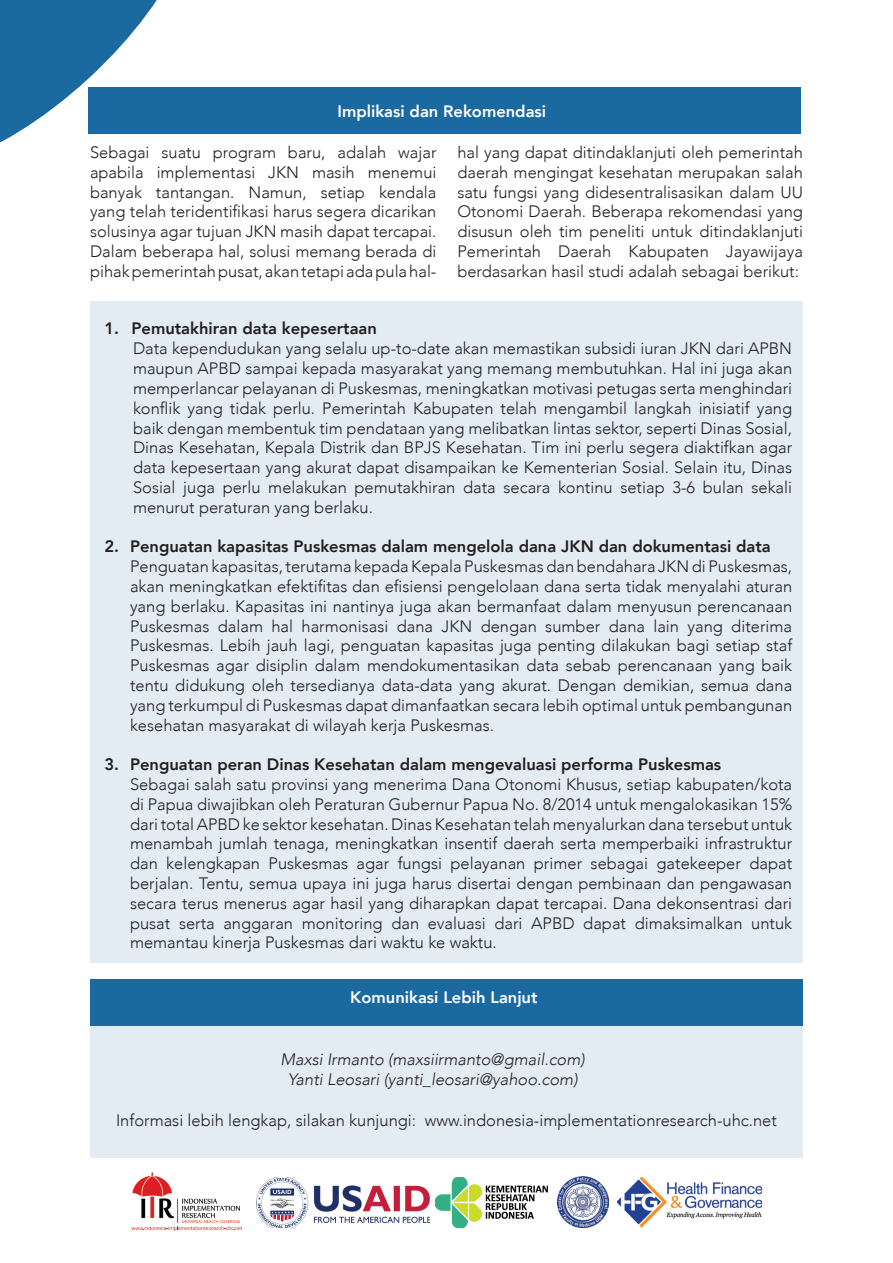
<style>
.page{position:relative;width:893px;height:1263px;background:#fff}
.page>*{position:absolute;margin:0;border:0;box-sizing:border-box;transform-origin:0 0}
.t1{font:300 16.5px/19.8px "Avenir";color:#231f20;text-align:justify}
.t2{font:800 16.5px "Avenir";color:#231f20}
.t3{font:italic 300 16.5px "Avenir";color:#231f20}
.t4{font:800 16.5px "Avenir";color:#fff}
</style>
<div class="page">
<div style="left:90px;top:1026px;width:713px;height:132px;background:#e3ecf3"></div>
<div style="left:90px;top:979px;width:713px;height:47px;background:#1b69a1"></div>
<img style="left:256px;top:1177px;width:174px;height:51px">
<img style="left:617px;top:1177px;width:144px;height:50px">
<img style="left:558px;top:1176px;width:51px;height:51px">
<img style="left:435px;top:1177px;width:113px;height:51px">
<img style="left:132px;top:1173px;width:107px;height:49px">
<svg style="left:131px;top:1226px;width:111px;height:5px"></svg>
<svg style="left:0;top:0;width:157px;height:143px"></svg>
<div style="left:90px;top:302px;width:713px;height:661px;background:#e3ecf3"></div>
<div style="left:88px;top:87px;width:713px;height:47px;background:#1b69a1"></div>
<p class="t4" style="left:337px;top:98px;width:210px">Implikasi dan Rekomendasi</p>
<p class="t1" style="left:90px;top:142px;width:348px">Sebagai suatu program baru, adalah wajar apabila implementasi JKN masih menemui banyak tantangan. Namun, setiap kendala yang telah teridentifikasi harus segera dicarikan solusinya agar tujuan JKN masih dapat tercapai.<br>Dalam beberapa hal, solusi memang berada di pihak pemerintah pusat, akan tetapi ada pula hal-</p>
<p class="t1" style="left:457px;top:142px;width:347px">hal yang dapat ditindaklanjuti oleh pemerintah daerah mengingat kesehatan merupakan salah satu fungsi yang didesentralisasikan dalam UU Otonomi Daerah. Beberapa rekomendasi yang disusun oleh tim peneliti untuk ditindaklanjuti Pemerintah Daerah Kabupaten Jayawijaya berdasarkan hasil studi adalah sebagai berikut:</p>
<p class="t2" style="left:105px;top:316px;width:274px">1. Pemutakhiran data kepesertaan</p>
<p class="t1" style="left:133px;top:339px;width:661px">Data kependudukan yang selalu up-to-date akan memastikan subsidi iuran JKN dari APBN maupun APBD sampai kepada masyarakat yang memang membutuhkan. Hal ini juga akan memperlancar pelayanan di Puskesmas, meningkatkan motivasi petugas serta menghindari konflik yang tidak perlu. Pemerintah Kabupaten telah mengambil langkah inisiatif yang baik dengan membentuk tim pendataan yang melibatkan lintas sektor, seperti Dinas Sosial, Dinas Kesehatan, Kepala Distrik dan BPJS Kesehatan. Tim ini perlu segera diaktifkan agar data kepesertaan yang akurat dapat disampaikan ke Kementerian Sosial. Selain itu, Dinas Sosial juga perlu melakukan pemutakhiran data secara kontinu setiap 3-6 bulan sekali menurut peraturan yang berlaku.</p>
<p class="t2" style="left:105px;top:534px;width:668px">2. Penguatan kapasitas Puskesmas dalam mengelola dana JKN dan dokumentasi data</p>
<p class="t1" style="left:130px;top:556px;width:664px">Penguatan kapasitas, terutama kepada Kepala Puskesmas dan bendahara JKN di Puskesmas, akan meningkatkan efektifitas dan efisiensi pengelolaan dana serta tidak menyalahi aturan yang berlaku. Kapasitas ini nantinya juga akan bermanfaat dalam menyusun perencanaan Puskesmas dalam hal harmonisasi dana JKN dengan sumber dana lain yang diterima Puskesmas. Lebih jauh lagi, penguatan kapasitas juga penting dilakukan bagi setiap staf Puskesmas agar disiplin dalam mendokumentasikan data sebab perencanaan yang baik tentu didukung oleh tersedianya data-data yang akurat. Dengan demikian, semua dana yang terkumpul di Puskesmas dapat dimanfaatkan secara lebih optimal untuk pembangunan kesehatan masyarakat di wilayah kerja Puskesmas.</p>
<p class="t2" style="left:105px;top:751px;width:618px">3. Penguatan peran Dinas Kesehatan dalam mengevaluasi performa Puskesmas</p>
<p class="t1" style="left:130px;top:774px;width:664px">Sebagai salah satu provinsi yang menerima Dana Otonomi Khusus, setiap kabupaten/kota di Papua diwajibkan oleh Peraturan Gubernur Papua No. 8/2014 untuk mengalokasikan 15% dari total APBD ke sektor kesehatan. Dinas Kesehatan telah menyalurkan dana tersebut untuk menambah jumlah tenaga, meningkatkan insentif daerah serta memperbaiki infrastruktur dan kelengkapan Puskesmas agar fungsi pelayanan primer sebagai gatekeeper dapat berjalan. Tentu, semua upaya ini juga harus disertai dengan pembinaan dan pengawasan secara terus menerus agar hasil yang diharapkan dapat tercapai. Dana dekonsentrasi dari pusat serta anggaran monitoring dan evaluasi dari APBD dapat dimaksimalkan untuk memantau kinerja Puskesmas dari waktu ke waktu.</p>
<p class="t4" style="left:350px;top:984px;width:189px">Komunikasi Lebih Lanjut</p>
<p class="t3" style="left:281px;top:1050px;width:306px">Maxsi Irmanto (maxsiirmanto@gmail.com)</p>
<p class="t3" style="left:288px;top:1069px;width:291px">Yanti Leosari (yanti_leosari@yahoo.com)</p>
<p class="t1" style="left:116px;top:1110px;width:662px">Informasi lebih lengkap, silakan kunjungi: www.indonesia-implementationresearch-uhc.net</p>
</div>
